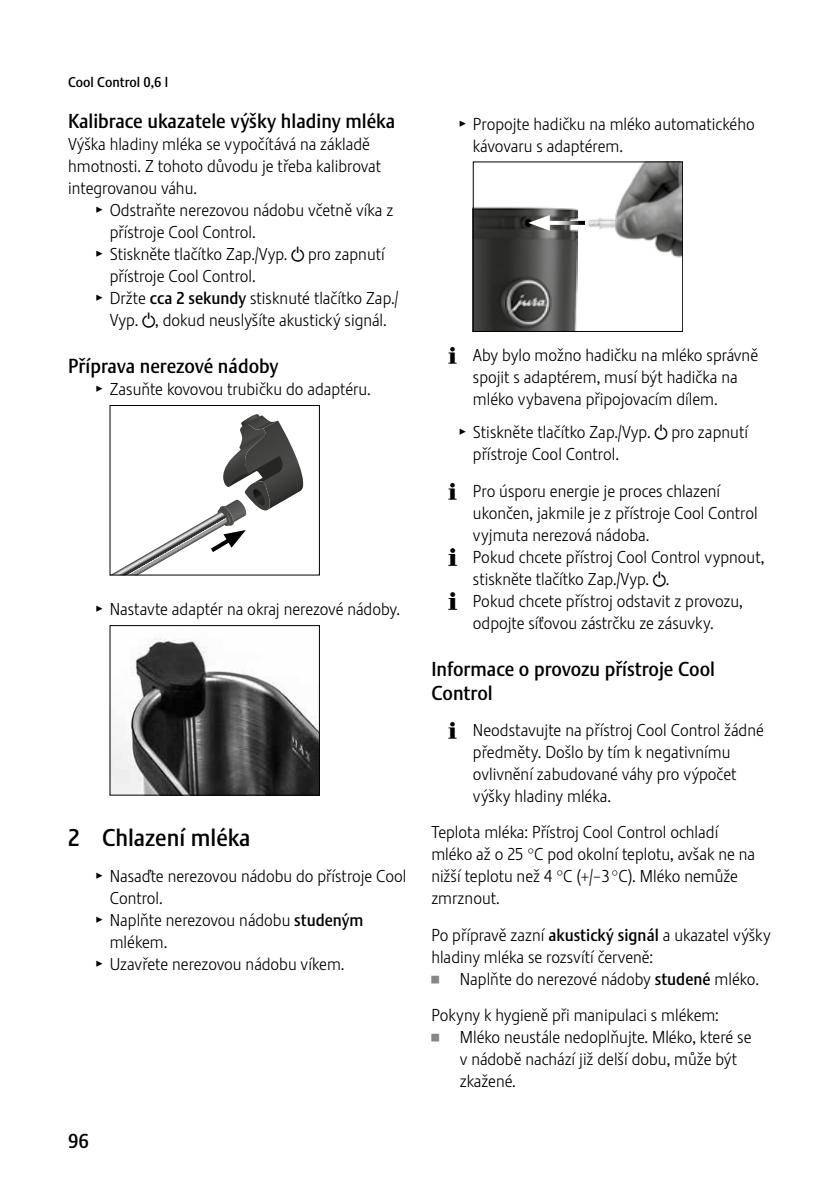
<style>
.page{position:relative;width:840px;height:1191px;background:#fff}
.page>*{position:absolute;margin:0;border:0;box-sizing:border-box;transform-origin:0 0}
.t1{font:24px "Stalemate Pro 2 J Medium";color:#000}
.t2{font:20px/24px "Stalemate Pro 2 J Medium";color:#000}
.t3{font:17px/22px "Stalemate Pro 2 J Light";color:#000}
.t4{font:14px "Stalemate Pro 2 J Medium";color:#000}
.s1{font-family:"Jura Pict 2006"}
.s2{font-family:"Stalemate Pro 2 J Medium"}
.s3{font-family:"Jura Pict 2006";font-size:18px}
.s4{font-family:"Jura Pict 2006";font-size:28px;color:#878787}
</style>
<div class="page">
<div style="left:110px;top:405px;width:209px;height:170px;border:1px solid #000"></div>
<svg style="left:110px;top:414px;width:199px;height:161px"></svg>
<img style="left:112px;top:638px;width:205px;height:155px">
<div style="left:110px;top:625px;width:209px;height:170px;border:1px solid #000"></div>
<img style="left:588px;top:164px;width:92px;height:94px">
<img style="left:474px;top:206px;width:103px;height:124px">
<svg style="left:549px;top:221px;width:35px;height:4px"></svg>
<svg style="left:528px;top:215px;width:21px;height:16px"></svg>
<div style="left:472px;top:162px;width:210px;height:170px;border:1px solid #000"></div>
<p class="t4" style="left:68px;top:73px;width:102px">Cool Control 0,6 l</p>
<p class="t2" style="left:68px;top:110px;width:328px">Kalibrace ukazatele výšky hladiny mléka</p>
<p class="t3" style="left:68px;top:134px;width:314px">Výška hladiny mléka se vypočítává na základě hmotnosti. Z tohoto důvodu je třeba kalibrovat integrovanou váhu.</p>
<p class="t3" style="left:96px;top:200px;width:298px"><span class="s1">T</span> Odstraňte nerezovou nádobu včetně víka z</p>
<p class="t3" style="left:110px;top:222px;width:147px">přístroje Cool Control.</p>
<p class="t3" style="left:96px;top:244px;width:290px"><span class="s1">T</span> Stiskněte tlačítko Zap./Vyp. <span class="s1">Q</span> pro zapnutí</p>
<p class="t3" style="left:110px;top:266px;width:147px">přístroje Cool Control.</p>
<p class="t3" style="left:96px;top:288px;width:303px"><span class="s1">T</span> Držte <span class="s2">cca 2 sekundy</span> stisknuté tlačítko Zap./</p>
<p class="t3" style="left:110px;top:310px;width:278px">Vyp. <span class="s1">Q</span>, dokud neuslyšíte akustický signál.</p>
<p class="t2" style="left:68px;top:354px;width:212px">Příprava nerezové nádoby</p>
<p class="t3" style="left:96px;top:378px;width:276px"><span class="s1">T</span> Zasuňte kovovou trubičku do adaptéru.</p>
<p class="t3" style="left:96px;top:598px;width:305px"><span class="s1">T</span> Nastavte adaptér na okraj nerezové nádoby.</p>
<h1 class="t1" style="left:68px;top:823px;width:184px">2 Chlazení mléka</h1>
<p class="t3" style="left:96px;top:865px;width:311px"><span class="s1">T</span> Nasaďte nerezovou nádobu do přístroje Cool</p>
<p class="t3" style="left:110px;top:887px;width:55px">Control.</p>
<p class="t3" style="left:96px;top:909px;width:268px"><span class="s1">T</span> Naplňte nerezovou nádobu <span class="s2">studeným</span></p>
<p class="t3" style="left:110px;top:931px;width:59px">mlékem.</p>
<p class="t3" style="left:96px;top:953px;width:249px"><span class="s1">T</span> Uzavřete nerezovou nádobu víkem.</p>
<p class="t2" style="left:68px;top:1129px;width:22px">96</p>
<p class="t3" style="left:472px;top:113px;width:283px;text-indent:-13px"><span class="s1">T</span> Propojte hadičku na mléko automatického kávovaru s adaptérem.</p>
<p class="t3" style="left:472px;top:344px;width:286px;text-indent:-24px"><span class="s1">E</span> Aby bylo možno hadičku na mléko správně spojit s adaptérem, musí být hadička na mléko vybavena připojovacím dílem.</p>
<p class="t3" style="left:472px;top:421px;width:276px;text-indent:-13px"><span class="s1">T</span> Stiskněte tlačítko Zap./Vyp. <span class="s1">Q</span> pro zapnutí přístroje Cool Control.</p>
<p class="t3" style="left:448px;top:480px;width:273px"><span class="s1">E</span> Pro úsporu energie je proces chlazení</p>
<p class="t3" style="left:472px;top:502px;width:286px">ukončen, jakmile je z přístroje Cool Control</p>
<p class="t3" style="left:472px;top:524px;width:178px">vyjmuta nerezová nádoba.</p>
<p class="t3" style="left:448px;top:546px;width:317px"><span class="s3">E</span> Pokud chcete přístroj Cool Control vypnout,</p>
<p class="t3" style="left:472px;top:568px;width:198px">stiskněte tlačítko Zap./Vyp. <span class="s1">Q</span>.</p>
<p class="t3" style="left:448px;top:590px;width:295px"><span class="s3">E</span> Pokud chcete přístroj odstavit z provozu,</p>
<p class="t3" style="left:472px;top:612px;width:242px">odpojte síťovou zástrčku ze zásuvky.</p>
<p class="t2" style="left:431px;top:657px;width:285px">Informace o provozu přístroje Cool<br>Control</p>
<p class="t3" style="left:472px;top:719px;width:292px;text-indent:-24px"><span class="s1">E</span> Neodstavujte na přístroj Cool Control žádné předměty. Došlo by tím k negativnímu ovlivnění zabudované váhy pro výpočet výšky hladiny mléka.</p>
<p class="t3" style="left:431px;top:821px;width:325px">Teplota mléka: Přístroj Cool Control ochladí mléko až o 25 °C pod okolní teplotu, avšak ne na nižší teplotu než 4 °C (+/−3 °C). Mléko nemůže zmrznout.</p>
<p class="t3" style="left:431px;top:924px;width:341px">Po přípravě zazní <span class="s2">akustický signál</span> a ukazatel výšky hladiny mléka se rozsvítí červeně:<br><span class="s4">U</span> Naplňte do nerezové nádoby <span class="s2">studené</span> mléko.</p>
<p class="t3" style="left:431px;top:1004px;width:289px">Pokyny k hygieně při manipulaci s mlékem:</p>
<p class="t3" style="left:431px;top:1026px;width:321px"><span class="s4">U</span> Mléko neustále nedoplňujte. Mléko, které se</p>
<p class="t3" style="left:459px;top:1048px;width:279px">v nádobě nachází již delší dobu, může být</p>
<p class="t3" style="left:459px;top:1070px;width:58px">zkažené.</p>
</div>
